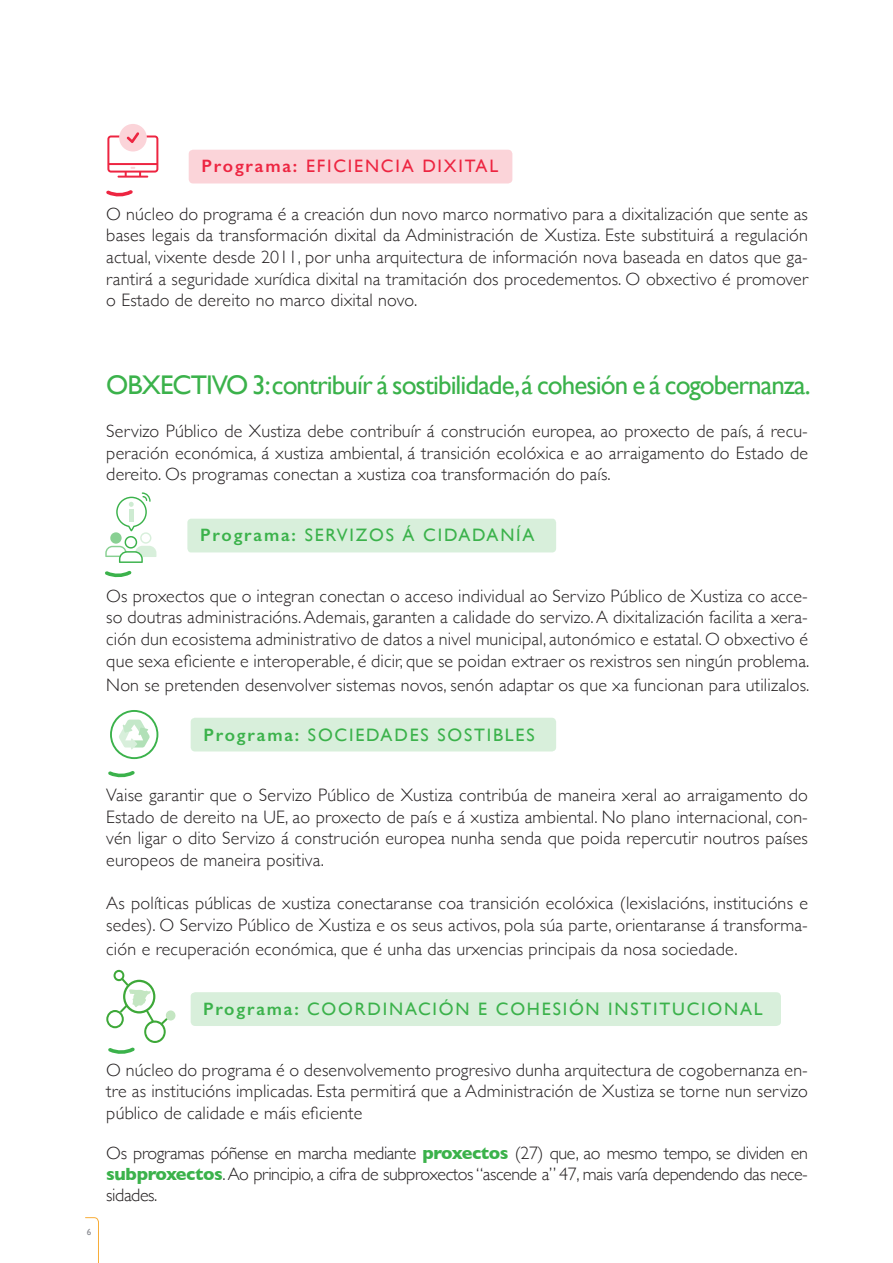
<style>
.page{position:relative;width:893px;height:1263px;background:#fff}
.page>*{position:absolute;margin:0;border:0;box-sizing:border-box;transform-origin:0 0}
.t1{font:27px "Gill Sans";letter-spacing:-.035em;color:#3bb24b}
.t2{font:300 18px/21.6px "Gill Sans";letter-spacing:.01em;color:#231f20;text-align:justify}
.t3{font:18px "Gill Sans";letter-spacing:.1em;color:#3bb24b}
.t4{font:18px "Gill Sans";letter-spacing:.1em;color:#ed2541}
.t5{font:9px "Gill Sans";color:#86888e}
.s1{font-weight:600}
.s2{font-weight:700;color:#3bb24b}
</style>
<div class="page">
<svg style="left:85px;top:1217px;width:14px;height:46px"></svg>
<div style="left:187px;top:519px;width:369px;height:33px;background:#d8efdb;border-radius:4px"></div>
<svg style="left:105px;top:571px;width:27px;height:7px"></svg>
<svg style="left:105px;top:492px;width:51px;height:71px"></svg>
<div style="left:191px;top:718px;width:365px;height:33px;background:#d8efdb;border-radius:4px"></div>
<svg style="left:108px;top:771px;width:27px;height:7px"></svg>
<svg style="left:110px;top:710px;width:48px;height:49px"></svg>
<div style="left:191px;top:992px;width:590px;height:34px;background:#d8efdb;border-radius:5px"></div>
<svg style="left:106px;top:970px;width:70px;height:84px"></svg>
<div style="left:189px;top:150px;width:323px;height:33px;background:#fbd4d9;border-radius:4px"></div>
<svg style="left:106px;top:190px;width:27px;height:7px"></svg>
<div style="left:119px;top:124px;width:28px;height:28px;background:#fbd4d9;border-radius:50%"></div>
<svg style="left:107px;top:132px;width:51px;height:46px"></svg>
<p class="t4" style="left:202px;top:156px;width:298px"><span class="s1">Programa:</span> EFICIENCIA DIXITAL</p>
<p class="t2" style="left:106px;top:202px;width:703px">O núcleo do programa é a creación dun novo marco normativo para a dixitalización que sente as bases legais da transformación dixital da Administración de Xustiza. Este substituirá a regulación actual, vixente desde 2011, por unha arquitectura de información nova baseada en datos que ga&shy;rantirá a seguridade xurídica dixital na tramitación dos procedementos. O obxectivo é promover o Estado de dereito no marco dixital novo.</p>
<p class="t1" style="left:106px;top:369px;width:706px">OBXECTIVO 3:contribuír á sostibilidade,á cohesión e á cogobernanza.</p>
<p class="t2" style="left:106px;top:419px;width:703px">Servizo Público de Xustiza debe contribuír á construción europea, ao proxecto de país, á recu&shy;peración económica, á xustiza ambiental, á transición ecolóxica e ao arraigamento do Estado de dereito. Os programas conectan a xustiza coa transformación do país.</p>
<p class="t3" style="left:200px;top:525px;width:336px"><span class="s1">Programa:</span> SERVIZOS Á CIDADANÍA</p>
<p class="t2" style="left:106px;top:584px;width:705px">Os proxectos que o integran conectan o acceso individual ao Servizo Público de Xustiza co acce&shy;so doutras administracións. Ademais, garanten a calidade do servizo. A dixitalización facilita a xera&shy;ción dun ecosistema administrativo de datos a nivel municipal, autonómico e estatal. O obxectivo é que sexa eficiente e interoperable, é dicir, que se poidan extraer os rexistros sen ningún problema.</p>
<p class="t2" style="left:106px;top:673px;width:705px">Non se pretenden desenvolver sistemas novos, senón adaptar os que xa funcionan para utilizalos.</p>
<p class="t3" style="left:204px;top:724px;width:333px"><span class="s1">Programa:</span> SOCIEDADES SOSTIBLES</p>
<p class="t2" style="left:106px;top:783px;width:703px">Vaise garantir que o Servizo Público de Xustiza contribúa de maneira xeral ao arraigamento do Estado de dereito na UE, ao proxecto de país e á xustiza ambiental. No plano internacional, con&shy;vén ligar o dito Servizo á construción europea nunha senda que poida repercutir noutros países europeos de maneira positiva.</p>
<p class="t2" style="left:106px;top:891px;width:703px">As políticas públicas de xustiza conectaranse coa transición ecolóxica (lexislacións, institucións e sedes). O Servizo Público de Xustiza e os seus activos, pola súa parte, orientaranse á transforma-</p>
<p class="t2" style="left:106px;top:937px;width:633px">ción e recuperación económica, que é unha das urxencias principais da nosa sociedade.</p>
<p class="t3" style="left:203px;top:998px;width:561px"><span class="s1">Programa:</span> COORDINACIÓN E COHESIÓN INSTITUCIONAL</p>
<p class="t5" style="left:87px;top:1226px;width:6px">6</p>
<p class="t2" style="left:106px;top:1059px;width:703px">O núcleo do programa é o desenvolvemento progresivo dunha arquitectura de cogobernanza en&shy;tre as institucións implicadas. Esta permitirá que a Administración de Xustiza se torne nun servizo público de calidade e máis eficiente</p>
<p class="t2" style="left:106px;top:1141px;width:703px;line-height:21px">Os programas póñense en marcha mediante <span class="s2">proxectos</span> (27) que, ao mesmo tempo, se dividen en <span class="s2">subproxectos</span>. Ao principio, a cifra de subproxectos “ascende a” 47, mais varía dependendo das nece&shy;sidades.</p>
</div>
